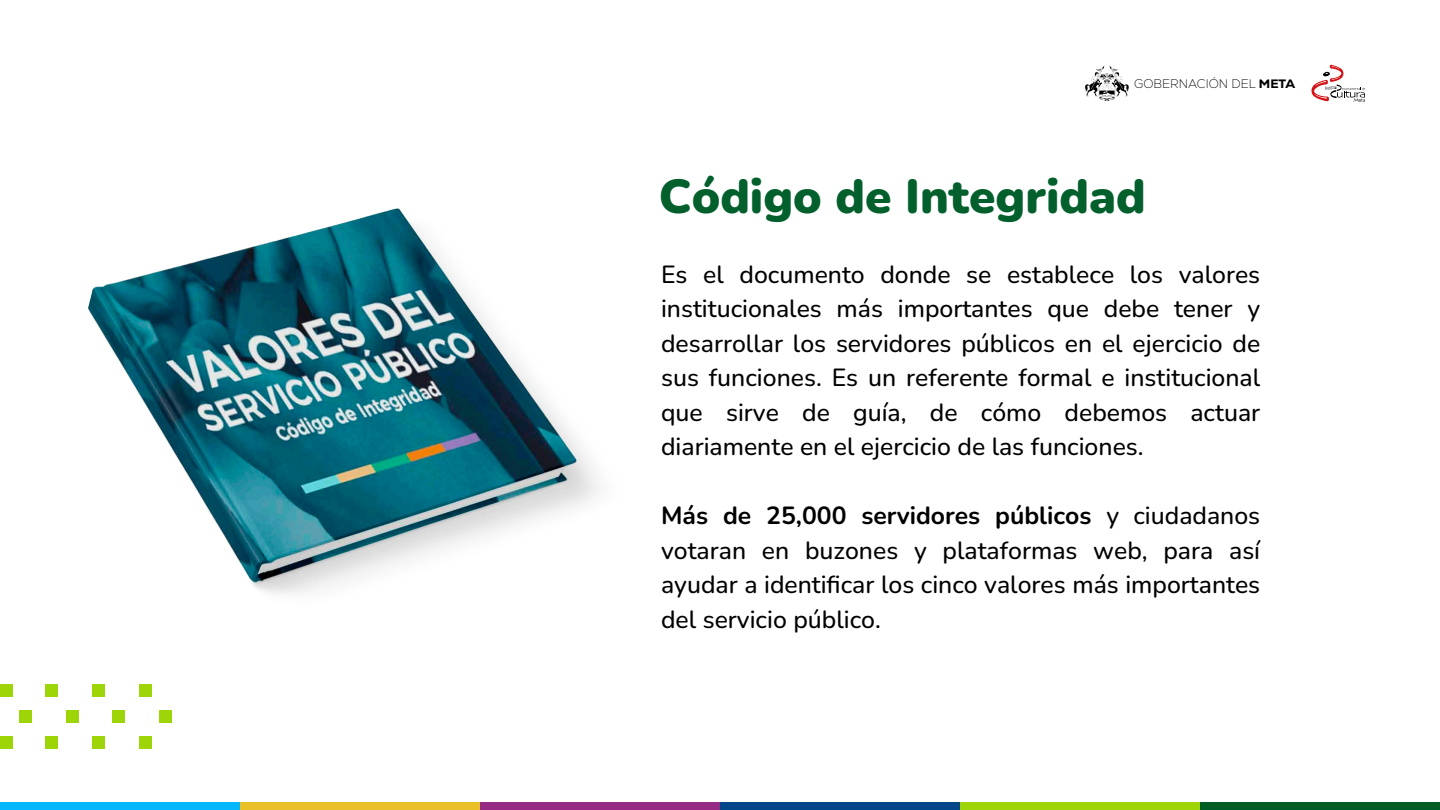
<style>
.page{position:relative;width:1440px;height:810px;background:#fff}
.page>*{position:absolute;margin:0;border:0;box-sizing:border-box;transform-origin:0 0}
.t1{font:900 47.62px "Nunito";color:#035f2c}
.t2{font:500 24.75px/34.5px "Nunito";color:#000;text-align:justify}
.t3{font:200 12.38px "Nexa";color:#000}
.s1{font-weight:800}
.s2{font-weight:700}
</style>
<div class="page">
<svg style="left:1085px;top:66px;width:44px;height:35px"></svg>
<svg style="left:1311px;top:65px;width:54px;height:37px"></svg>
<div style="left:1200px;top:802px;width:240px;height:8px;background:#005e24"></div>
<div style="left:960px;top:802px;width:240px;height:8px;background:#9dd509"></div>
<div style="left:720px;top:802px;width:240px;height:8px;background:#03478b"></div>
<div style="left:480px;top:802px;width:240px;height:8px;background:#962984"></div>
<img style="left:0;top:208px;width:599px;height:602px">
<div style="left:45px;top:684px;width:13px;height:13px;background:#9dd509"></div>
<div style="left:45px;top:736px;width:13px;height:12px;background:#9dd509"></div>
<div style="left:92px;top:684px;width:13px;height:13px;background:#9dd509"></div>
<div style="left:92px;top:736px;width:13px;height:12px;background:#9dd509"></div>
<div style="left:139px;top:684px;width:13px;height:13px;background:#9dd509"></div>
<div style="left:139px;top:736px;width:13px;height:12px;background:#9dd509"></div>
<div style="left:0;top:684px;width:13px;height:13px;background:#9dd509"></div>
<div style="left:0;top:736px;width:13px;height:12px;background:#9dd509"></div>
<div style="left:19px;top:711px;width:13px;height:12px;background:#9dd509"></div>
<div style="left:66px;top:711px;width:13px;height:12px;background:#9dd509"></div>
<div style="left:112px;top:711px;width:13px;height:12px;background:#9dd509"></div>
<div style="left:159px;top:711px;width:13px;height:12px;background:#9dd509"></div>
<p class="t3" style="left:1134px;top:77px;width:162px">GOBERNACIÓN DEL <span class="s1">META</span></p>
<h1 class="t1" style="left:659px;top:162px;width:488px">Código de Integridad</h1>
<p class="t2" style="left:661px;top:256px;width:601px">Es el documento donde se establece los valores institucionales más importantes que debe tener y desarrollar los servidores públicos en el ejercicio de sus funciones. Es un referente formal e institucional que sirve de guía, de cómo debemos actuar diariamente en el ejercicio de las funciones.</p>
<p class="t2" style="left:661px;top:497px;width:601px"><span class="s2">Más de 25,000 servidores públicos</span> y ciudadanos votaran en buzones y plataformas web, para así ayudar a identificar los cinco valores más importantes del servicio público.</p>
</div>
